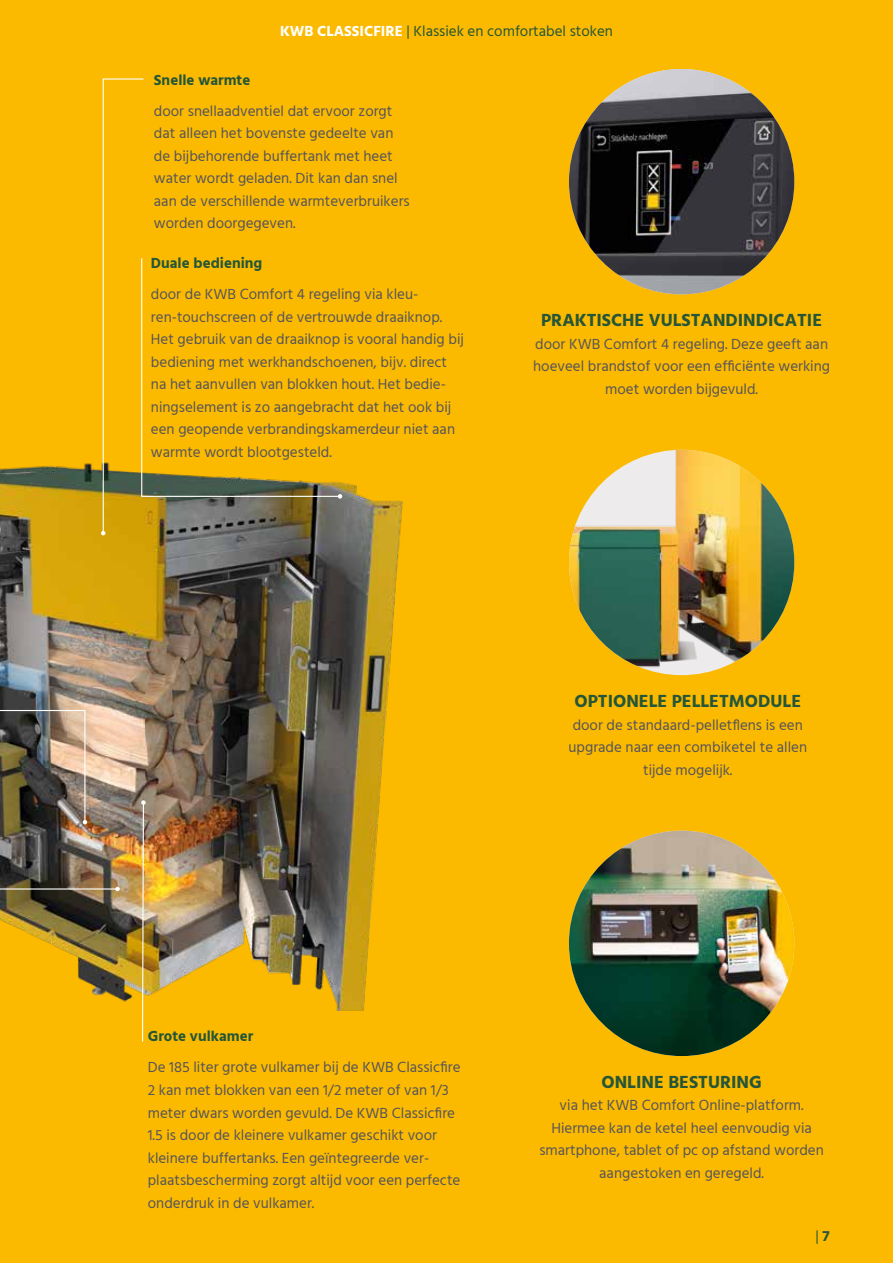
<style>
.page{position:relative;width:893px;height:1263px;background:#fbba00}
.page>*{position:absolute;margin:0;border:0;box-sizing:border-box;transform-origin:0 0}
.t1{font:700 18px "Hind Vadodara";color:#265637}
.t2{font:15px/22.5px "Hind Vadodara";color:#56545b}
.t3{font:15px "Hind Vadodara";color:#265637}
.t4{font:700 15px "Hind Vadodara";color:#265637}
.s1{font-weight:700;color:#fff}
.s2{font-weight:700}
</style>
<div class="page">
<img style="left:0;top:433px;width:451px;height:577px">
<svg style="left:141px;top:800px;width:5px;height:243px"></svg>
<svg style="left:101px;top:78px;width:44px;height:457px;background:#eeb204"></svg>
<svg style="left:141px;top:257px;width:200px;height:240px;background:#eeb308"></svg>
<svg style="left:338px;top:494px;width:4px;height:5px"></svg>
<img style="left:569px;top:831px;width:225px;height:225px;border-radius:113px">
<img style="left:569px;top:69px;width:225px;height:225px;border-radius:113px">
<img style="left:0;top:709px;width:87px;height:115px">
<img style="left:569px;top:450px;width:225px;height:225px;border-radius:113px">
<hr style="left:0;top:888px;width:118px;height:1px;background:#fff">
<svg style="left:115px;top:887px;width:5px;height:4px"></svg>
<p class="t3" style="left:280px;top:20px;width:334px"><span class="s1">KWB CLASSICFIRE</span> | Klassiek en comfortabel stoken</p>
<p class="t4" style="left:154px;top:68px;width:98px">Snelle warmte</p>
<p class="t2" style="left:154px;top:100px;width:257px">door snellaadventiel dat ervoor zorgt dat alleen het bovenste gedeelte van de bijbehorende buffertank met heet water wordt geladen. Dit kan dan snel aan de verschillende warmteverbruikers worden doorgegeven.</p>
<p class="t4" style="left:151px;top:252px;width:113px">Duale bediening</p>
<p class="t2" style="left:151px;top:283px;width:315px">door de KWB Comfort 4 regeling via kleu&shy;ren-touchscreen of de vertrouwde draaiknop.<br>Het gebruik van de draaiknop is vooral handig bij bediening met werkhandschoenen, bijv. direct na het aanvullen van blokken hout. Het bedie&shy;ningselement is zo aangebracht dat het ook bij een geopende verbrandingskamerdeur niet aan warmte wordt blootgesteld.</p>
<p class="t1" style="left:541px;top:306px;width:282px">PRAKTISCHE VULSTANDINDICATIE</p>
<p class="t2" style="left:533px;top:332px;width:298px;text-align:center">door KWB Comfort 4 regeling. Deze geeft aan hoeveel brandstof voor een efficiënte werking moet worden bijgevuld.</p>
<p class="t1" style="left:574px;top:687px;width:228px">OPTIONELE PELLETMODULE</p>
<p class="t2" style="left:568px;top:713px;width:240px;text-align:center">door de standaard-pelletflens is een upgrade naar een combiketel te allen tijde mogelijk.</p>
<p class="t4" style="left:148px;top:1024px;width:107px">Grote vulkamer</p>
<p class="t2" style="left:148px;top:1056px;width:314px">De 185 liter grote vulkamer bij de KWB Classicfire 2 kan met blokken van een 1/2 meter of van 1/3 meter dwars worden gevuld. De KWB Classicfire 1.5 is door de kleinere vulkamer geschikt voor kleinere buffertanks. Een geïntegreerde ver&shy;plaatsbescherming zorgt altijd voor een perfecte onderdruk in de vulkamer.</p>
<p class="t1" style="left:601px;top:1068px;width:162px">ONLINE BESTURING</p>
<p class="t2" style="left:539px;top:1094px;width:286px;text-align:center">via het KWB Comfort Online-platform.<br>Hiermee kan de ketel heel eenvoudig via smartphone, tablet of pc op afstand worden aangestoken en geregeld.</p>
<p class="t3" style="left:815px;top:1225px;width:16px">| <span class="s2">7</span></p>
</div>
